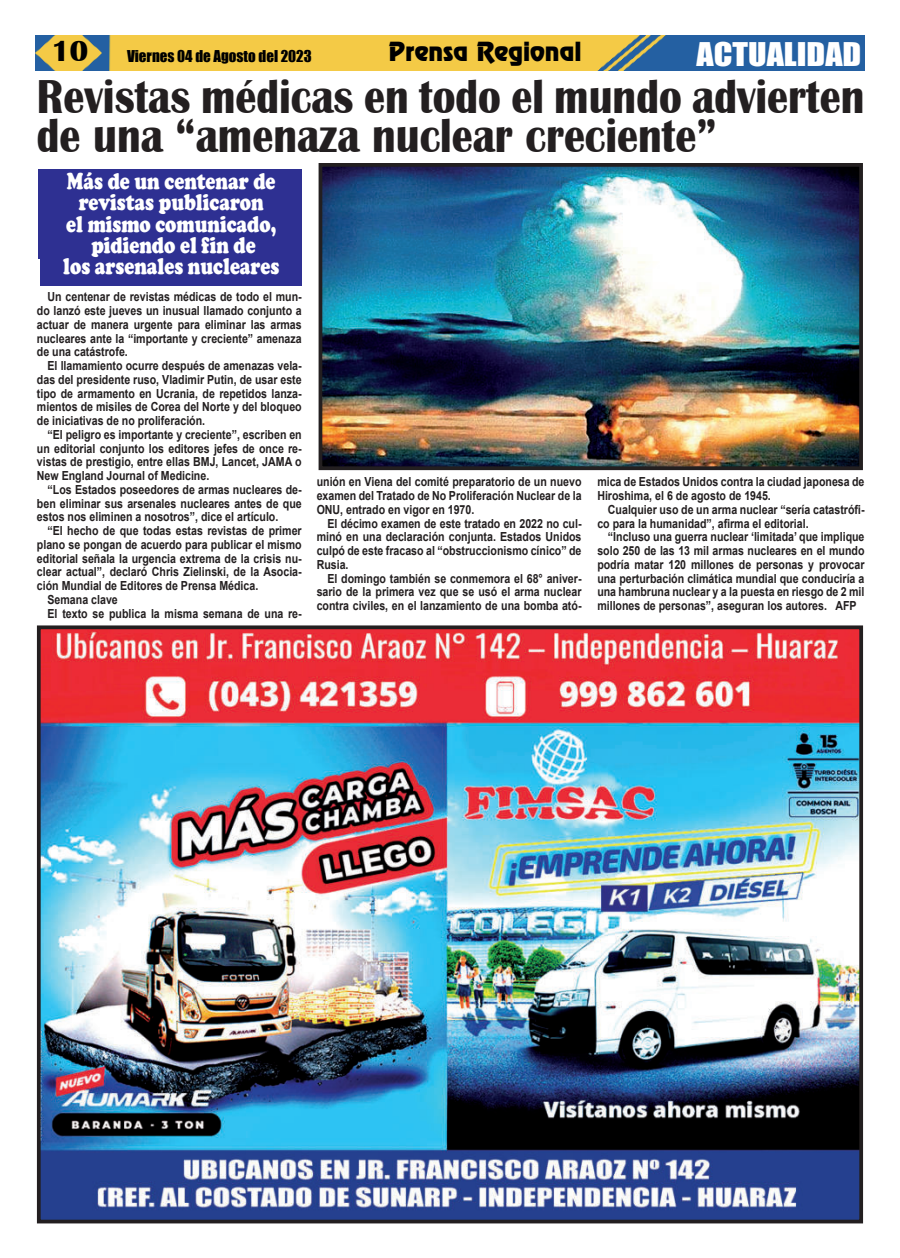
<style>
.page{position:relative;width:900px;height:1258px;background:#fff}
.page>*{position:absolute;margin:0;border:0;box-sizing:border-box;transform-origin:0 0}
.t1{font:700 49px/38.8px "Britannic";color:#231f20;scale:.86 1}
.t2{font:30px "Impact";color:#fff;scale:1.13 1}
.t3{font:700 30px "Britannic";color:#000}
.t4{font:900 23.75px/21.2px "Cooper";color:#fff;text-align:center;scale:.79 1}
.t5{font:23.75px "Renfrew Normal";color:#000}
.t6{font:15px "Impact";color:#000}
.t7{font:700 12.5px/13.8px "Arial";color:#231f20;text-align:justify;scale:.85 1}
</style>
<div class="page">
<img style="left:35px;top:35px;width:830px;height:36px">
<img style="left:42px;top:630px;width:816px;height:588px">
<div style="left:37px;top:625px;width:826px;height:598px;border:4px solid #231f20"></div>
<img style="left:324px;top:168px;width:534px;height:297px">
<div style="left:319px;top:163px;width:544px;height:307px;border:4px solid #231f20"></div>
<div style="left:38px;top:169px;width:264px;height:90px;background:#2e3092"></div>
<div style="left:41px;top:173px;width:261px;height:112px;background:#2e3092"></div>
<h2 class="t3" style="left:52px;top:36px;width:38px">10</h2>
<p class="t6" style="left:127px;top:49px;width:186px">Viernes 04 de Agosto del 2023</p>
<h3 class="t5" style="left:389px;top:41px;width:194px">Prensa Regional</h3>
<h2 class="t2" style="left:697px;top:40px;width:147px">ACTUALIDAD</h2>
<h1 class="t1" style="left:37px;top:77px;width:964px">Revistas médicas en todo el mundo advierten de una “amenaza nuclear creciente”</h1>
<h3 class="t4" style="left:63px;top:172px;width:275px">Más de un centenar de revistas publicaron<br>el mismo comunicado, pidiendo el fin de<br>los arsenales nucleares</h3>
<p class="t7" style="left:37px;top:291px;width:313px;text-indent:11px">Un centenar de revistas médicas de todo el mun&shy;do lanzó este jueves un inusual llamado conjunto a actuar de manera urgente para eliminar las armas nucleares ante la “importante y creciente” amenaza de una catástrofe.</p>
<p class="t7" style="left:37px;top:360px;width:313px;text-indent:11px">El llamamiento ocurre después de amenazas vela&shy;das del presidente ruso, Vladimir Putin, de usar este tipo de armamento en Ucrania, de repetidos lanza&shy;mientos de misiles de Corea del Norte y del bloqueo de iniciativas de no proliferación.</p>
<p class="t7" style="left:37px;top:429px;width:313px;text-indent:11px">“El peligro es importante y creciente”, escriben en un editorial conjunto los editores jefes de once re&shy;vistas de prestigio, entre ellas BMJ, Lancet, JAMA o New England Journal of Medicine.</p>
<p class="t7" style="left:37px;top:484px;width:313px;text-indent:11px">“Los Estados poseedores de armas nucleares de&shy;ben eliminar sus arsenales nucleares antes de que estos nos eliminen a nosotros”, dice el artículo.</p>
<p class="t7" style="left:48px;top:525px;width:301px">“El hecho de que todas estas revistas de primer</p>
<p class="t7" style="left:37px;top:539px;width:313px">plano se pongan de acuerdo para publicar el mismo</p>
<p class="t7" style="left:37px;top:553px;width:313px">editorial señala la urgencia extrema de la crisis nu-</p>
<p class="t7" style="left:37px;top:566px;width:313px">clear actual”, declaró Chris Zielinski, de la Asocia-</p>
<p class="t7" style="left:37px;top:580px;width:262px">ción Mundial de Editores de Prensa Médica.</p>
<p class="t7" style="left:48px;top:594px;width:84px">Semana clave</p>
<p class="t7" style="left:48px;top:608px;width:301px">El texto se publica la misma semana de una re-</p>
<p class="t7" style="left:317px;top:476px;width:313px">unión en Viena del comité preparatorio de un nuevo examen del Tratado de No Proliferación Nuclear de la ONU, entrado en vigor en 1970.</p>
<p class="t7" style="left:317px;top:517px;width:313px;text-indent:11px">El décimo examen de este tratado en 2022 no cul&shy;minó en una declaración conjunta. Estados Unidos culpó de este fracaso al “obstruccionismo cínico” de Rusia.</p>
<p class="t7" style="left:317px;top:572px;width:313px;text-indent:11px">El domingo también se conmemora el 68° aniver&shy;sario de la primera vez que se usó el arma nuclear contra civiles, en el lanzamiento de una bomba ató-</p>
<p class="t7" style="left:597px;top:476px;width:316px">mica de Estados Unidos contra la ciudad japonesa de<br>Hiroshima, el 6 de agosto de 1945.</p>
<p class="t7" style="left:597px;top:503px;width:316px;text-indent:11px">Cualquier uso de un arma nuclear “sería catastrófi&shy;co para la humanidad”, afirma el editorial.</p>
<p class="t7" style="left:597px;top:531px;width:316px;text-indent:11px">“Incluso una guerra nuclear ‘limitada’ que implique solo 250 de las 13 mil armas nucleares en el mundo podría matar 120 millones de personas y provocar una perturbación climática mundial que conduciría a una hambruna nuclear y a la puesta en riesgo de 2 mil millones de personas”, aseguran los autores. AFP</p>
</div>
